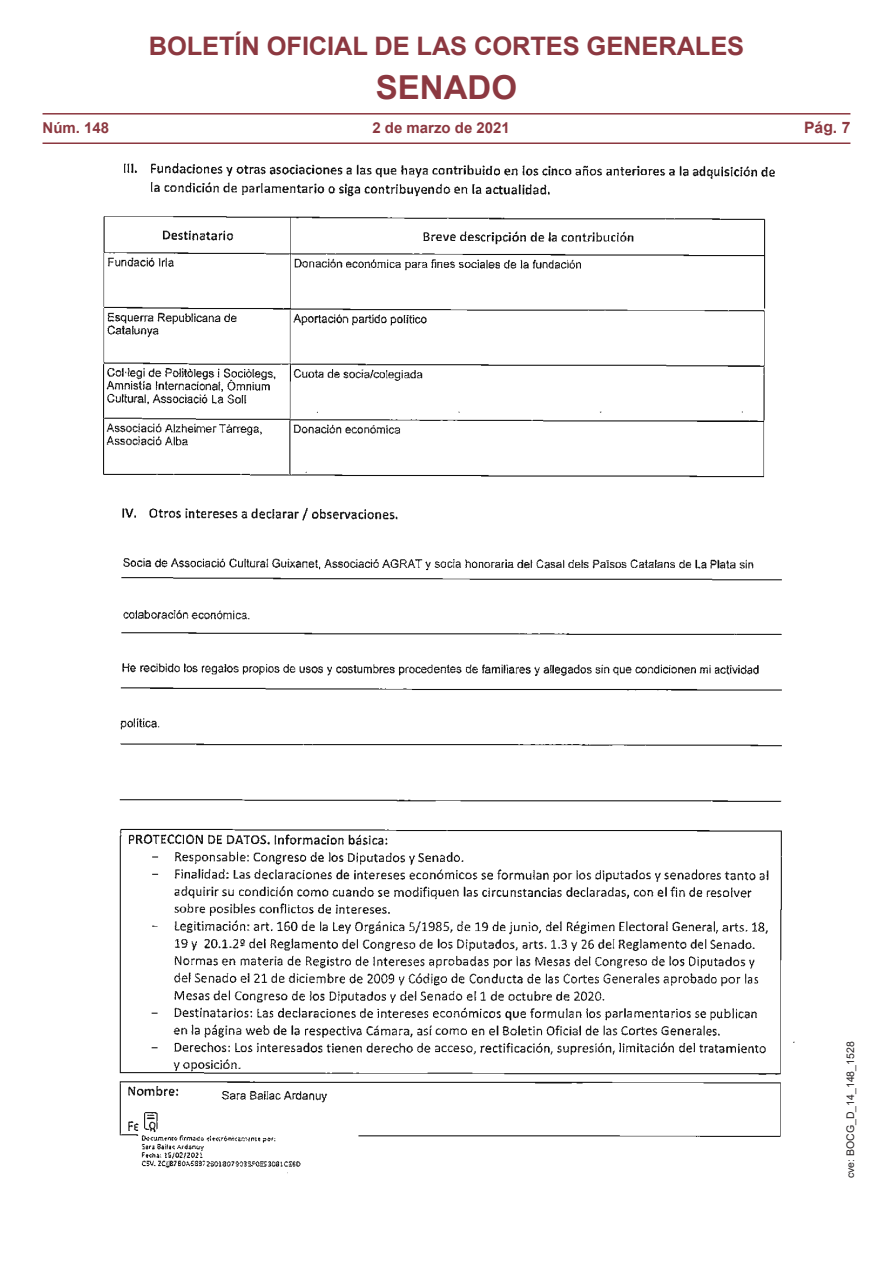
<style>
.page{position:relative;width:893px;height:1263px;background:#fff}
.page>*{position:absolute;margin:0;border:0;box-sizing:border-box;transform-origin:0 0}
.t1{font:700 33px "Arial";color:#8c3840}
.t2{font:700 25.5px "Arial";letter-spacing:-.005em;color:#8c3840}
.t3{font:700 15.75px "Arial";color:#8c3840}
.t4{font:700 15px "Arial";color:#8c3840}
.t5{font:10.5px "Arial";color:#231f20}
.s1{font-size:15.15px}
</style>
<div class="page">
<img style="left:103px;top:163px;width:692px;height:1011px">
<hr style="left:43px;top:113px;width:807px;height:2px;background:#8c3840">
<hr style="left:43px;top:142px;width:807px;height:2px;background:#8c3840">
<p class="t2" style="left:149px;top:28px;width:597px">BOLETÍN OFICIAL DE LAS CORTES GENERALES</p>
<p class="t1" style="left:376px;top:64px;width:143px">SENADO</p>
<p class="t4" style="left:43px;top:117px;width:68px">Núm. 148</p>
<p class="t4" style="left:372px;top:117px;width:139px">2 de marzo de 2021</p>
<p class="t3" style="left:804px;top:116px;width:48px">Pá<span class="s1">g</span>. 7</p>
<p class="t5" style="left:843px;top:1178px;width:138px;rotate:-90deg">cve: BOCG_D_14_148_1528</p>
</div>
